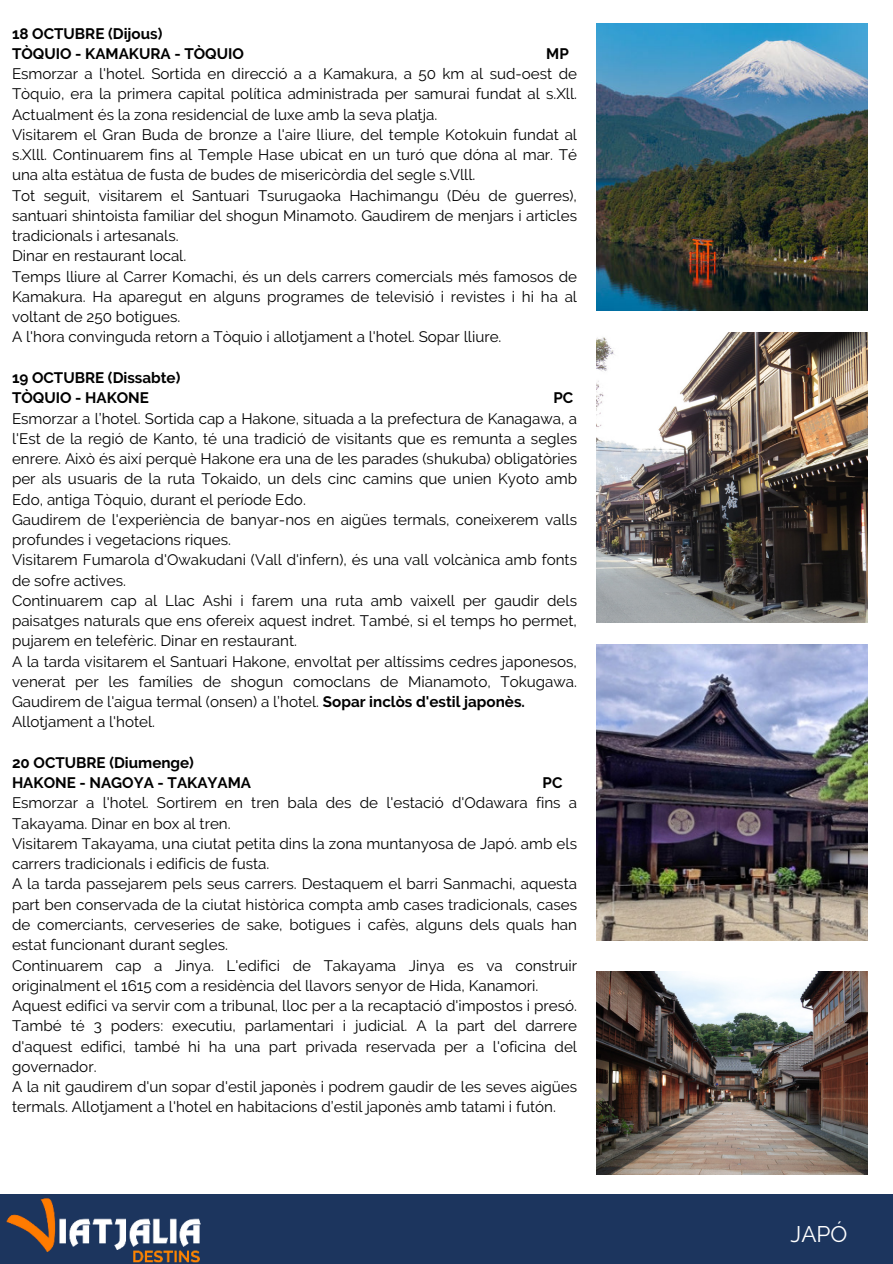
<style>
.page{position:relative;width:893px;height:1264px;background:#fff}
.page>*{position:absolute;margin:0;border:0;box-sizing:border-box;transform-origin:0 0}
.t1{font:22.5px "Raleway";color:#fff}
.t2{font:15.15px/20.2px "Raleway";color:#000}
.t3{font:700 15.15px/20.2px "Raleway";color:#000}
.s1{font-weight:700}
</style>
<div class="page">
<div style="left:0;top:1193px;width:892px;height:70px;background:#1c355e"></div>
<img style="left:0;top:1193px;width:222px;height:70px">
<img style="left:596px;top:24px;width:271px;height:287px">
<img style="left:596px;top:644px;width:271px;height:296px">
<img style="left:596px;top:332px;width:271px;height:290px">
<img style="left:596px;top:971px;width:271px;height:202px">
<p class="t3" style="left:12px;top:23px;width:233px">18 OCTUBRE (Dijous)<br>TÒQUIO - KAMAKURA - TÒQUIO</p>
<p class="t3" style="left:546px;top:43px;width:24px">MP</p>
<p class="t2" style="left:12px;top:64px;width:566px">Esmorzar a l'hotel. Sortida en direcció a a Kamakura, a 50 km al sud-oest de Tòquio, era la primera capital política administrada per samurai fundat al s.Xll.<br>Actualment és la zona residencial de luxe amb la seva platja.<br>Visitarem el Gran Buda de bronze a l'aire lliure, del temple Kotokuin fundat al s.Xlll. Continuarem fins al Temple Hase ubicat en un turó que dóna al mar. Té una alta estàtua de fusta de budes de misericòrdia del segle s.Vlll.<br>Tot seguit, visitarem el Santuari Tsurugaoka Hachimangu (Déu de guerres), santuari shintoista familiar del shogun Minamoto. Gaudirem de menjars i articles tradicionals i artesanals.<br>Dinar en restaurant local.<br>Temps lliure al Carrer Komachi, és un dels carrers comercials més famosos de Kamakura. Ha aparegut en alguns programes de televisió i revistes i hi ha al voltant de 250 botigues.<br>A l'hora convinguda retorn a Tòquio i allotjament a l'hotel. Sopar lliure.</p>
<p class="t3" style="left:12px;top:367px;width:170px">19 OCTUBRE (Dissabte)<br>TÒQUIO - HAKONE</p>
<p class="t3" style="left:553px;top:388px;width:21px">PC</p>
<p class="t2" style="left:12px;top:408px;width:566px">Esmorzar a l’hotel. Sortida cap a Hakone, situada a la prefectura de Kanagawa, a l'Est de la regió de Kanto, té una tradició de visitants que es remunta a segles enrere. Això és així perquè Hakone era una de les parades (shukuba) obligatòries per als usuaris de la ruta Tokaido, un dels cinc camins que unien Kyoto amb Edo, antiga Tòquio, durant el període Edo.<br>Gaudirem de l'experiència de banyar-nos en aigües termals, coneixerem valls profundes i vegetacions riques.<br>Visitarem Fumarola d'Owakudani (Vall d'infern), és una vall volcànica amb fonts de sofre actives.<br>Continuarem cap al Llac Ashi i farem una ruta amb vaixell per gaudir dels paisatges naturals que ens ofereix aquest indret. També, si el temps ho permet, pujarem en telefèric. Dinar en restaurant.<br>A la tarda visitarem el Santuari Hakone, envoltat per altíssims cedres japonesos, venerat per les famílies de shogun comoclans de Mianamoto, Tokugawa.<br>Gaudirem de l'aigua termal (onsen) a l’hotel. <span class="s1">Sopar inclòs d'estil japonès.<br></span>Allotjament a l'hotel.</p>
<p class="t3" style="left:12px;top:752px;width:240px">20 OCTUBRE (Diumenge)<br>HAKONE - NAGOYA - TAKAYAMA</p>
<p class="t3" style="left:542px;top:772px;width:21px">PC</p>
<p class="t2" style="left:12px;top:793px;width:566px">Esmorzar a l'hotel. Sortirem en tren bala des de l'estació d'Odawara fins a Takayama. Dinar en box al tren.<br>Visitarem Takayama, una ciutat petita dins la zona muntanyosa de Japó. amb els carrers tradicionals i edificis de fusta.<br>A la tarda passejarem pels seus carrers. Destaquem el barri Sanmachi, aquesta part ben conservada de la ciutat històrica compta amb cases tradicionals, cases de comerciants, cerveseries de sake, botigues i cafès, alguns dels quals han estat funcionant durant segles.<br>Continuarem cap a Jinya. L'edifici de Takayama Jinya es va construir originalment el 1615 com a residència del llavors senyor de Hida, Kanamori.<br>Aquest edifici va servir com a tribunal, lloc per a la recaptació d'impostos i presó.<br>També té 3 poders: executiu, parlamentari i judicial. A la part del darrere d'aquest edifici, també hi ha una part privada reservada per a l'oficina del governador.<br>A la nit gaudirem d'un sopar d'estil japonès i podrem gaudir de les seves aigües termals. Allotjament a l'hotel en habitacions d’estil japonès amb tatami i futón.</p>
<h1 class="t1" style="left:790px;top:1221px;width:58px">JAPÓ</h1>
</div>
